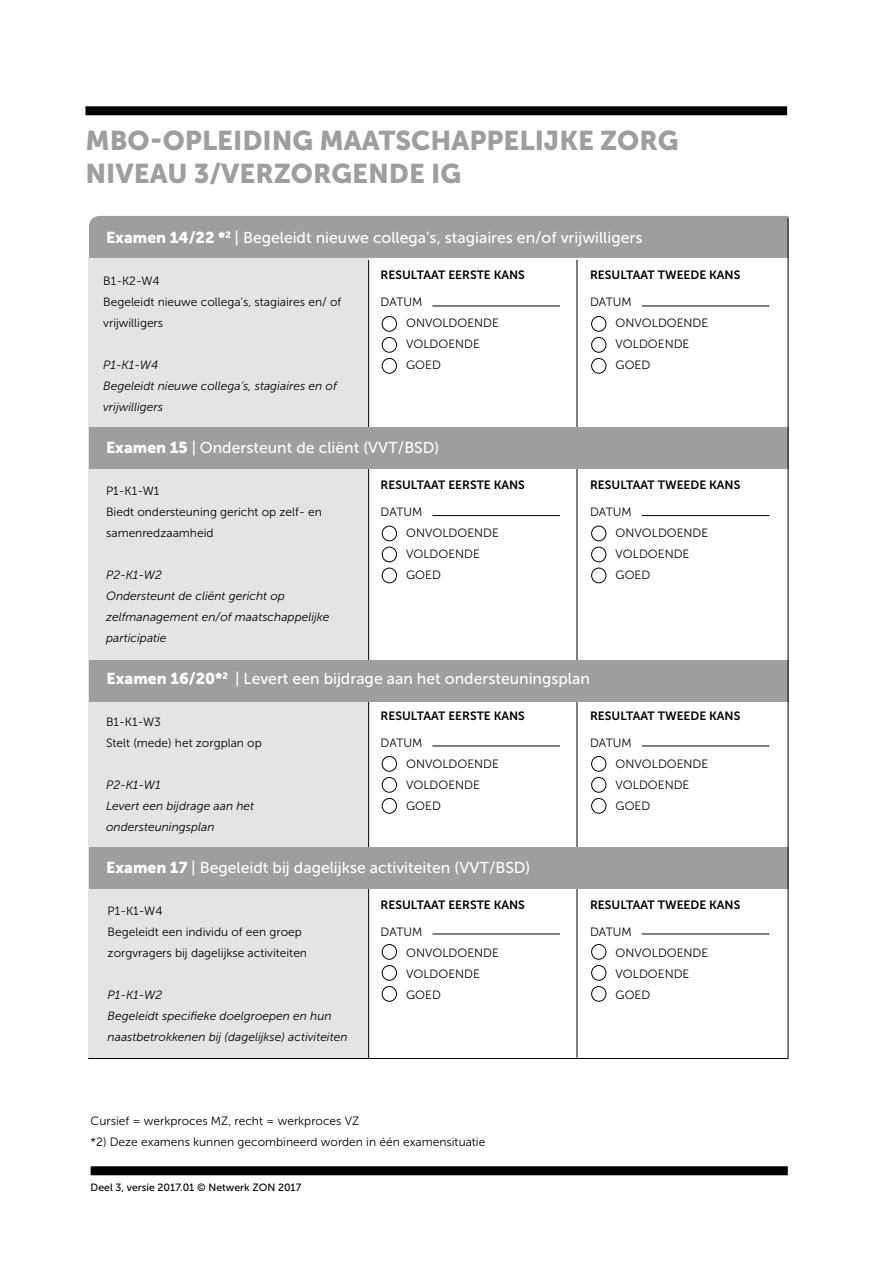
<style>
.page{position:relative;width:893px;height:1263px;background:#fff}
.page>*{position:absolute;margin:0;border:0;box-sizing:border-box;transform-origin:0 0}
.t1{font:27px/32.4px "Museo Sans 900";color:#9c9e9f}
.t2{font:15.75px "Museo Sans 500";color:#fff}
.t3{font:12px/21px "Museo Sans 300";color:#000}
.t4{font:italic 12px/21px "Museo Sans 300";color:#000}
.t5{font:12px "Museo Sans 700";color:#000}
.t6{font:10.5px "Museo Sans 500";color:#000}
.s1{font-family:"Museo Sans 900"}
</style>
<div class="page">
<div style="left:85px;top:106px;width:702px;height:9px;background:#000"></div>
<div style="left:91px;top:1166px;width:697px;height:9px;background:#000"></div>
<hr style="left:432px;top:306px;width:128px;height:1px;background:#000">
<div style="left:382px;top:316px;width:15px;height:15px;border:1px solid #000;border-radius:50%"></div>
<div style="left:382px;top:337px;width:15px;height:15px;border:1px solid #000;border-radius:50%"></div>
<div style="left:382px;top:358px;width:15px;height:15px;border:1px solid #000;border-radius:50%"></div>
<hr style="left:642px;top:306px;width:127px;height:1px;background:#000">
<div style="left:591px;top:316px;width:15px;height:15px;border:1px solid #000;border-radius:50%"></div>
<div style="left:591px;top:337px;width:15px;height:15px;border:1px solid #000;border-radius:50%"></div>
<div style="left:591px;top:358px;width:15px;height:15px;border:1px solid #000;border-radius:50%"></div>
<hr style="left:432px;top:515px;width:128px;height:1px;background:#000">
<div style="left:382px;top:526px;width:15px;height:15px;border:1px solid #000;border-radius:50%"></div>
<div style="left:382px;top:547px;width:15px;height:15px;border:1px solid #000;border-radius:50%"></div>
<div style="left:382px;top:568px;width:15px;height:15px;border:1px solid #000;border-radius:50%"></div>
<hr style="left:642px;top:515px;width:127px;height:1px;background:#000">
<div style="left:591px;top:526px;width:15px;height:15px;border:1px solid #000;border-radius:50%"></div>
<div style="left:591px;top:547px;width:15px;height:15px;border:1px solid #000;border-radius:50%"></div>
<div style="left:591px;top:568px;width:15px;height:15px;border:1px solid #000;border-radius:50%"></div>
<hr style="left:432px;top:746px;width:128px;height:1px;background:#000">
<div style="left:382px;top:756px;width:15px;height:15px;border:1px solid #000;border-radius:50%"></div>
<div style="left:382px;top:777px;width:15px;height:15px;border:1px solid #000;border-radius:50%"></div>
<div style="left:382px;top:798px;width:15px;height:15px;border:1px solid #000;border-radius:50%"></div>
<hr style="left:642px;top:746px;width:127px;height:1px;background:#000">
<div style="left:591px;top:756px;width:15px;height:15px;border:1px solid #000;border-radius:50%"></div>
<div style="left:591px;top:777px;width:15px;height:15px;border:1px solid #000;border-radius:50%"></div>
<div style="left:591px;top:798px;width:15px;height:15px;border:1px solid #000;border-radius:50%"></div>
<hr style="left:432px;top:933px;width:128px;height:1px;background:#000">
<div style="left:382px;top:944px;width:15px;height:15px;border:1px solid #000;border-radius:50%"></div>
<div style="left:382px;top:965px;width:15px;height:15px;border:1px solid #000;border-radius:50%"></div>
<div style="left:382px;top:986px;width:15px;height:15px;border:1px solid #000;border-radius:50%"></div>
<hr style="left:642px;top:933px;width:127px;height:1px;background:#000">
<div style="left:591px;top:944px;width:15px;height:15px;border:1px solid #000;border-radius:50%"></div>
<div style="left:591px;top:965px;width:15px;height:15px;border:1px solid #000;border-radius:50%"></div>
<div style="left:591px;top:986px;width:15px;height:15px;border:1px solid #000;border-radius:50%"></div>
<div style="left:88px;top:257px;width:280px;height:801px;background:#e3e4e4"></div>
<hr style="left:88px;top:1058px;width:700px;height:1px;background:#000">
<hr style="left:577px;top:260px;width:1px;height:798px;background:#000">
<hr style="left:368px;top:260px;width:1px;height:798px;background:#000">
<div style="left:89px;top:216px;width:699px;height:42px;background:#9c9e9f"></div>
<div style="left:89px;top:427px;width:699px;height:42px;background:#9c9e9f"></div>
<div style="left:90px;top:659px;width:699px;height:42px;background:#9c9e9f"></div>
<div style="left:89px;top:847px;width:700px;height:42px;background:#9c9e9f"></div>
<hr style="left:788px;top:218px;width:1px;height:840px;background:#000">
<h1 class="t1" style="left:85px;top:124px;width:595px">MBO-OPLEIDING MAATSCHAPPELIJKE ZORG<br>NIVEAU 3/VERZORGENDE IG</h1>
<h2 class="t2" style="left:106px;top:229px;width:538px"><span class="s1">Examen 14/22 *</span><sup>2</sup> | Begeleidt nieuwe collega’s, stagiaires en/of vrijwilligers</h2>
<p class="t3" style="left:103px;top:270px;width:240px">B1-K2-W4<br>Begeleidt nieuwe collega’s, stagiaires en/ of vrijwilligers</p>
<p class="t4" style="left:103px;top:354px;width:235px">P1-K1-W4<br>Begeleidt nieuwe collega’s, stagiaires en of vrijwilligers</p>
<p class="t5" style="left:381px;top:268px;width:146px">RESULTAAT EERSTE KANS</p>
<p class="t3" style="left:406px;top:291px;width:94px;text-indent:-26px">DATUM<br>ONVOLDOENDE<br>VOLDOENDE<br>GOED</p>
<h2 class="t2" style="left:106px;top:439px;width:335px"><span class="s1">Examen 15</span> | Ondersteunt de cliënt (VVT/BSD)</h2>
<p class="t3" style="left:106px;top:480px;width:217px">P1-K1-W1<br>Biedt ondersteuning gericht op zelf- en samenredzaamheid</p>
<p class="t4" style="left:106px;top:564px;width:225px">P2-K1-W2<br>Ondersteunt de cliënt gericht op zelfmanagement en/of maatschappelijke participatie</p>
<p class="t5" style="left:381px;top:478px;width:146px">RESULTAAT EERSTE KANS</p>
<p class="t3" style="left:406px;top:501px;width:94px;text-indent:-26px">DATUM<br>ONVOLDOENDE<br>VOLDOENDE<br>GOED</p>
<p class="t5" style="left:590px;top:268px;width:152px">RESULTAAT TWEEDE KANS</p>
<p class="t3" style="left:616px;top:291px;width:94px;text-indent:-26px">DATUM<br>ONVOLDOENDE<br>VOLDOENDE<br>GOED</p>
<p class="t5" style="left:590px;top:478px;width:152px">RESULTAAT TWEEDE KANS</p>
<p class="t3" style="left:616px;top:501px;width:94px;text-indent:-26px">DATUM<br>ONVOLDOENDE<br>VOLDOENDE<br>GOED</p>
<h2 class="t2" style="left:107px;top:670px;width:485px"><span class="s1">Examen 16/20*</span><sup>2</sup> | Levert een bijdrage aan het ondersteuningsplan</h2>
<p class="t3" style="left:106px;top:711px;width:157px">B1-K1-W3<br>Stelt (mede) het zorgplan op</p>
<p class="t4" style="left:106px;top:774px;width:150px">P2-K1-W1<br>Levert een bijdrage aan het ondersteuningsplan</p>
<p class="t5" style="left:381px;top:709px;width:146px">RESULTAAT EERSTE KANS</p>
<p class="t3" style="left:406px;top:732px;width:94px;text-indent:-26px">DATUM<br>ONVOLDOENDE<br>VOLDOENDE<br>GOED</p>
<h2 class="t2" style="left:106px;top:859px;width:426px"><span class="s1">Examen 17</span> | Begeleidt bij dagelijkse activiteiten (VVT/BSD)</h2>
<p class="t3" style="left:108px;top:900px;width:201px">P1-K1-W4<br>Begeleidt een individu of een groep zorgvragers bij dagelijkse activiteiten</p>
<p class="t4" style="left:108px;top:984px;width:241px">P1-K1-W2<br>Begeleidt specifieke doelgroepen en hun naastbetrokkenen bij (dagelijkse) activiteiten</p>
<p class="t5" style="left:381px;top:898px;width:146px">RESULTAAT EERSTE KANS</p>
<p class="t3" style="left:406px;top:921px;width:94px;text-indent:-26px">DATUM<br>ONVOLDOENDE<br>VOLDOENDE<br>GOED</p>
<p class="t3" style="left:91px;top:1110px;width:396px">Cursief = werkproces MZ, recht = werkproces VZ<br>*2) Deze examens kunnen gecombineerd worden in één examensituatie</p>
<p class="t6" style="left:91px;top:1182px;width:212px">Deel 3, versie 2017.01 © Netwerk ZON 2017</p>
<p class="t5" style="left:590px;top:709px;width:152px">RESULTAAT TWEEDE KANS</p>
<p class="t3" style="left:616px;top:732px;width:94px;text-indent:-26px">DATUM<br>ONVOLDOENDE<br>VOLDOENDE<br>GOED</p>
<p class="t5" style="left:590px;top:898px;width:152px">RESULTAAT TWEEDE KANS</p>
<p class="t3" style="left:616px;top:921px;width:94px;text-indent:-26px">DATUM<br>ONVOLDOENDE<br>VOLDOENDE<br>GOED</p>
</div>
